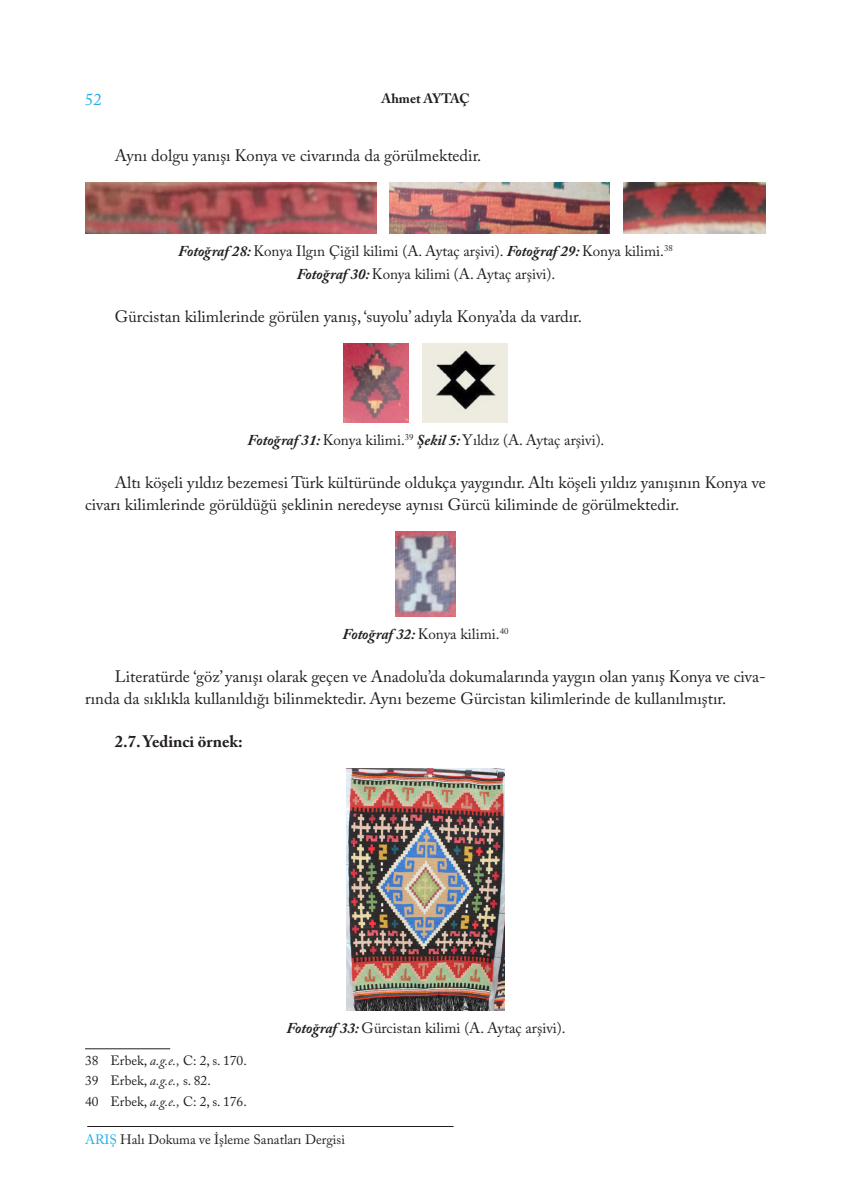
<style>
.page{position:relative;width:851px;height:1191px;background:#fff}
.page>*{position:absolute;margin:0;border:0;box-sizing:border-box;transform-origin:0 0}
.Metin{font:16.5px/21.8px "Adobe Caslon Pro";color:#231f20}
.Alt_Başlık{font:700 16.5px "Adobe Caslon Pro";color:#231f20}
.t1{font:16.5px "Adobe Caslon Pro";color:#1fb0e6}
.Resimaltı{font:15px/22.5px "Adobe Caslon Pro";color:#231f20;text-align:center}
.Dipnot{font:13.5px "Adobe Caslon Pro";color:#231f20}
.t2{font:700 13.5px "Adobe Caslon Pro";color:#231f20}
.s1{font-weight:700;font-style:italic}
.s2{font-style:italic}
.s3{color:#1fb0e6}
</style>
<div class="page">
<hr style="left:87px;top:1126px;width:366px;height:1px;background:#231f20">
<img style="left:85px;top:183px;width:291px;height:51px">
<img style="left:390px;top:183px;width:219px;height:51px">
<img style="left:623px;top:183px;width:142px;height:51px">
<img style="left:343px;top:343px;width:65px;height:79px">
<img style="left:422px;top:343px;width:85px;height:79px">
<img style="left:396px;top:531px;width:59px;height:85px">
<img style="left:346px;top:768px;width:158px;height:243px">
<hr style="left:85px;top:1048px;width:85px;height:1px;background:#231f20">
<p class="t1" style="left:85px;top:90px;width:18px">52</p>
<p class="t2" style="left:381px;top:90px;width:89px">Ahmet AYTAÇ</p>
<p class="Metin" style="left:115px;top:144px;width:368px">Aynı dolgu yanışı Konya ve civarında da görülmektedir.</p>
<p class="Resimaltı" style="left:178px;top:240px;width:496px"><span class="s1">Fotoğraf 28:</span> Konya Ilgın Çiğil kilimi (A. Aytaç arşivi). <span class="s1">Fotoğraf 29:</span> Konya kilimi.<sup>38<br></sup><span class="s1">Fotoğraf 30:</span> Konya kilimi (A. Aytaç arşivi).</p>
<p class="Metin" style="left:115px;top:305px;width:468px">Gürcistan kilimlerinde görülen yanış, ‘suyolu’ adıyla Konya’da da vardır.</p>
<p class="Resimaltı" style="left:247px;top:428px;width:358px"><span class="s1">Fotoğraf 31:</span> Konya kilimi.<sup>39</sup> <span class="s1">Şekil 5:</span> Yıldız (A. Aytaç arşivi).</p>
<p class="Metin" style="left:85px;top:471px;width:682px;text-indent:30px">Altı köşeli yıldız bezemesi Türk kültüründe oldukça yaygındır. Altı köşeli yıldız yanışının Konya ve civarı kilimlerinde görüldüğü şeklinin neredeyse aynısı Gürcü kiliminde de görülmektedir.</p>
<p class="Resimaltı" style="left:342px;top:622px;width:167px"><span class="s1">Fotoğraf 32:</span> Konya kilimi.<sup>40</sup></p>
<p class="Metin" style="left:85px;top:665px;width:682px;text-indent:30px">Literatürde ‘göz’ yanışı olarak geçen ve Anadolu’da dokumalarında yaygın olan yanış Konya ve civa&shy;rında da sıklıkla kullanıldığı bilinmektedir. Aynı bezeme Gürcistan kilimlerinde de kullanılmıştır.</p>
<p class="Alt_Başlık" style="left:115px;top:731px;width:129px">2.7. Yedinci örnek:</p>
<p class="Dipnot" style="left:85px;top:1052px;width:163px">38 Erbek, <span class="s2">a.g.e.,</span> C: 2, s. 170.</p>
<p class="Dipnot" style="left:85px;top:1073px;width:127px">39 Erbek, <span class="s2">a.g.e.,</span> s. 82.</p>
<p class="Dipnot" style="left:85px;top:1093px;width:163px">40 Erbek, <span class="s2">a.g.e.,</span> C: 2, s. 176.</p>
<p class="Resimaltı" style="left:286px;top:1017px;width:281px"><span class="s1">Fotoğraf 33:</span> Gürcistan kilimi (A. Aytaç arşivi).</p>
<p class="Dipnot" style="left:85px;top:1131px;width:261px"><span class="s3">ARIŞ</span> Halı Dokuma ve İşleme Sanatları Dergisi</p>
</div>
